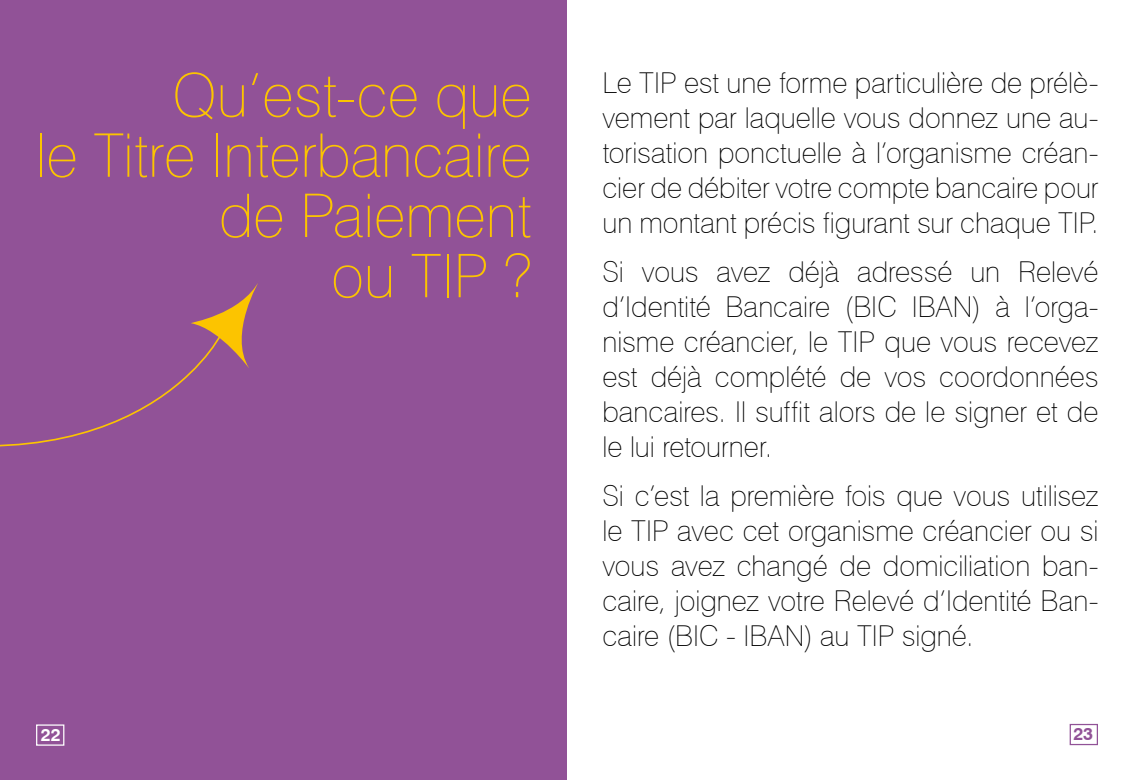
<style>
.page{position:relative;width:1134px;height:780px;background:#fff}
.page>*{position:absolute;margin:0;border:0;box-sizing:border-box;transform-origin:0 0}
.t1{font:100 60.25px/60.2px "Swiss 721 BT";color:#fcc400;text-align:right}
.t2{font:100 28.75px/35px "Swiss 721 BT";color:#000;text-align:justify}
.t3{font:700 17.5px "Swiss 721 BT";color:#915297}
.t4{font:700 17.5px "Swiss 721 BT";color:#fff}
</style>
<div class="page">
<div style="left:1070px;top:723px;width:28px;height:22px;border:1px solid #915297"></div>
<div style="left:0;top:0;width:567px;height:780px;background:#915297"></div>
<svg style="left:191px;top:283px;width:67px;height:85px"></svg>
<svg style="left:0;top:334px;width:222px;height:113px"></svg>
<div style="left:36px;top:724px;width:28px;height:21px;border:1px solid #fff"></div>
<h1 class="t1" style="left:36px;top:64px;width:497px">Qu’est-ce que<br>le Titre Interbancaire de Paiement<br>ou TIP ?</h1>
<p class="t4" style="left:41px;top:723px;width:21px">22</p>
<p class="t2" style="left:602px;top:65px;width:498px">Le TIP est une forme particulière de prélè&shy;vement par laquelle vous donnez une au&shy;torisation ponctuelle à l’organisme créan&shy;cier de débiter votre compte bancaire pour un montant précis figurant sur chaque TIP.</p>
<p class="t2" style="left:602px;top:254px;width:498px">Si vous avez déjà adressé un Relevé d’Identité Bancaire (BIC IBAN) à l’orga&shy;nisme créancier, le TIP que vous recevez est déjà complété de vos coordonnées bancaires. Il suffit alors de le signer et de le lui retourner.</p>
<p class="t2" style="left:602px;top:478px;width:498px">Si c’est la première fois que vous utilisez le TIP avec cet organisme créancier ou si vous avez changé de domiciliation ban&shy;caire, joignez votre Relevé d’Identité Ban&shy;caire (BIC - IBAN) au TIP signé.</p>
<p class="t3" style="left:1073px;top:723px;width:21px">23</p>
</div>
